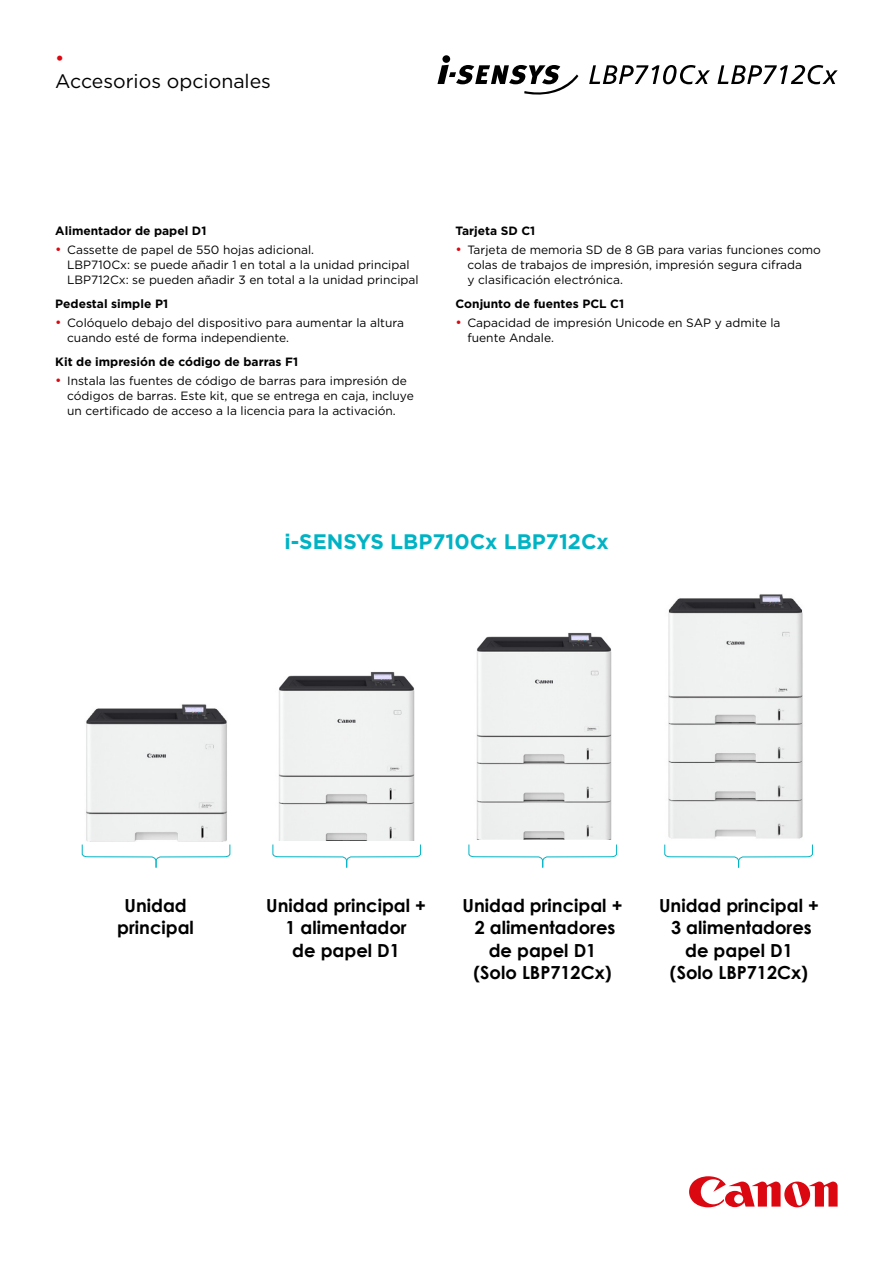
<style>
.page{position:relative;width:893px;height:1263px;background:#fff}
.page>*{position:absolute;margin:0;border:0;box-sizing:border-box;transform-origin:0 0}
.t1{font:700 21px "Century Gothic";letter-spacing:.005em;color:#09c}
.t2{font:700 21px "Gotham";color:#00b3c4}
.t3{font:19.5px "Gotham";color:#000}
.t4{font:19.5px "Gotham";color:#db0812}
.t5{font:700 18px/22.5px "Century Gothic";color:#000;text-align:center}
.t6{font:12px/15px "Gotham";color:#000}
.t7{font:700 12px "Gotham";color:#000}
.s1{font-size:13.5px;color:#db0812}
</style>
<div class="page">
<img style="left:86px;top:704px;width:141px;height:137px">
<img style="left:668px;top:594px;width:135px;height:245px">
<img style="left:476px;top:632px;width:136px;height:207px">
<img style="left:278px;top:672px;width:137px;height:169px">
<svg style="left:437px;top:55px;width:141px;height:40px"></svg>
<svg style="left:589px;top:65px;width:121px;height:19px"></svg>
<svg style="left:717px;top:65px;width:121px;height:19px"></svg>
<svg style="left:81px;top:844px;width:150px;height:24px"></svg>
<svg style="left:272px;top:844px;width:150px;height:24px"></svg>
<svg style="left:468px;top:844px;width:150px;height:24px"></svg>
<svg style="left:664px;top:844px;width:149px;height:24px"></svg>
<svg style="left:689px;top:1176px;width:149px;height:31px"></svg>
<h2 class="t4" style="left:55px;top:45px;width:11px">•</h2>
<h2 class="t3" style="left:55px;top:69px;width:217px">Accesorios opcionales</h2>
<p class="t7" style="left:55px;top:223px;width:153px">Alimentador de papel D1</p>
<p class="t6" style="left:67px;top:242px;width:353px;text-indent:-12px"><span class="s1">•</span> Cassette de papel de 550 hojas adicional.<br>LBP710Cx: se puede añadir 1 en total a la unidad principal<br>LBP712Cx: se pueden añadir 3 en total a la unidad principal</p>
<p class="t7" style="left:55px;top:296px;width:114px">Pedestal simple P1</p>
<p class="t6" style="left:67px;top:315px;width:338px;text-indent:-12px"><span class="s1">•</span> Colóquelo debajo del dispositivo para aumentar la altura cuando esté de forma independiente.</p>
<p class="t7" style="left:55px;top:353px;width:244px">Kit de impresión de código de barras F1</p>
<p class="t6" style="left:67px;top:373px;width:348px;text-indent:-12px"><span class="s1">•</span> Instala las fuentes de código de barras para impresión de códigos de barras. Este kit, que se entrega en caja, incluye un certificado de acceso a la licencia para la activación.</p>
<p class="t7" style="left:455px;top:223px;width:81px">Tarjeta SD C1</p>
<p class="t6" style="left:467px;top:242px;width:355px;text-indent:-12px"><span class="s1">•</span> Tarjeta de memoria SD de 8 GB para varias funciones como colas de trabajos de impresión, impresión segura cifrada<br>y clasificación electrónica.</p>
<p class="t7" style="left:455px;top:296px;width:170px">Conjunto de fuentes PCL C1</p>
<p class="t6" style="left:467px;top:315px;width:315px;text-indent:-12px"><span class="s1">•</span> Capacidad de impresión Unicode en SAP y admite la fuente Andale.</p>
<h1 class="t1" style="left:288px;top:516px;width:299px">i-SENSYS LBP710Cx, LBP712Cx</h1>
<h1 class="t2" style="left:284px;top:528px;width:326px">i-SENSYS LBP710Cx LBP712Cx</h1>
<h3 class="t5" style="left:117px;top:893px;width:78px">Unidad principal</h3>
<h3 class="t5" style="left:463px;top:893px;width:161px">Unidad principal +<br>2 alimentadores de papel D1<br>(Solo LBP712Cx)</h3>
<h3 class="t5" style="left:266px;top:893px;width:161px">Unidad principal +<br>1 alimentador<br>de papel D1</h3>
<h3 class="t5" style="left:659px;top:893px;width:161px">Unidad principal +<br>3 alimentadores de papel D1<br>(Solo LBP712Cx)</h3>
<h3 class="t5" style="left:299px;top:934px;width:97px">Main unit +</h3>
<h3 class="t5" style="left:455px;top:934px;width:176px;line-height:21.6px">Main unit +<br>2 Paper Feeders- D1</h3>
<h3 class="t5" style="left:659px;top:934px;width:176px;line-height:21.6px">Main unit +<br>3 Paper Feeders- D1</h3>
</div>
